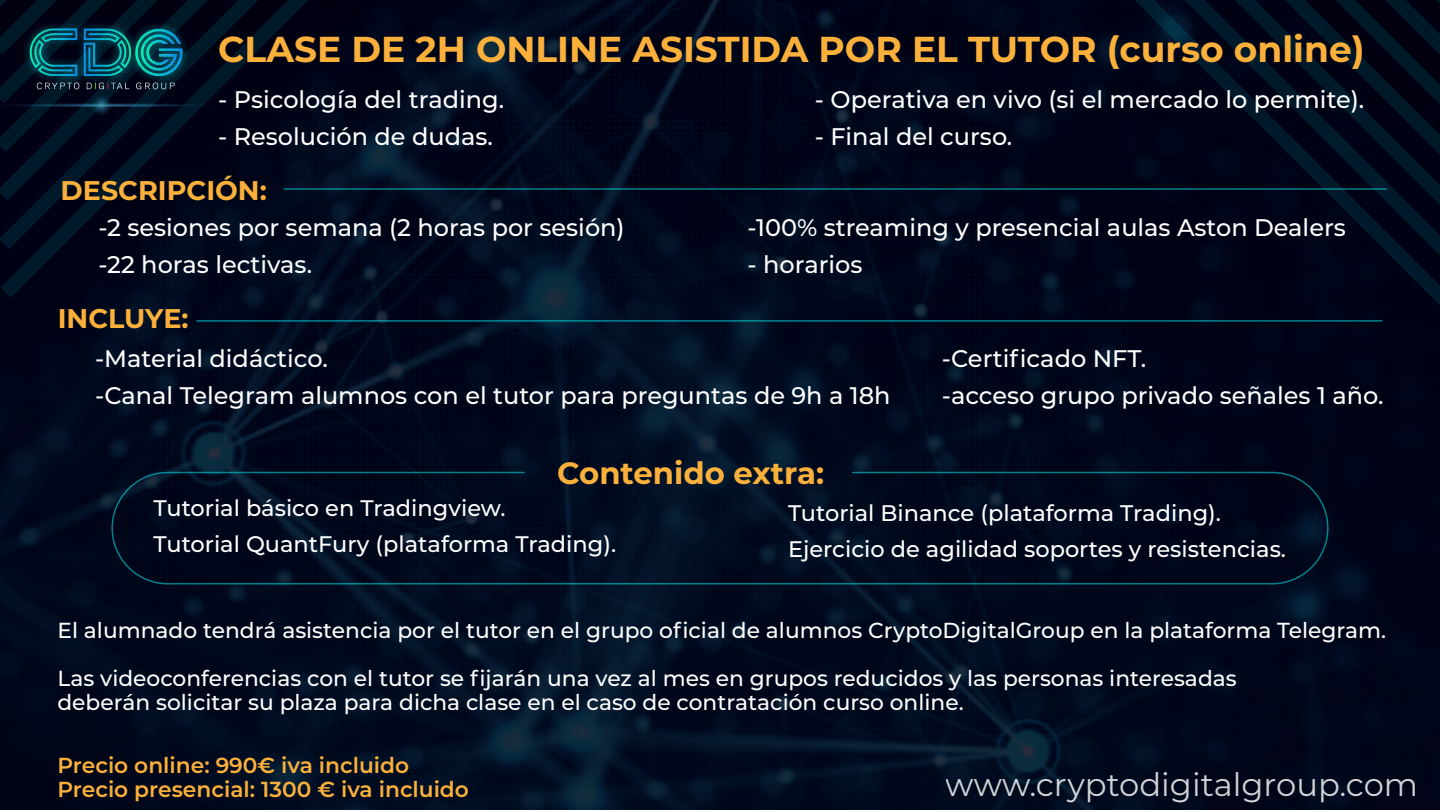
<style>
.page{position:relative;width:1440px;height:810px;background:#fff}
.page>*{position:absolute;margin:0;border:0;box-sizing:border-box;transform-origin:0 0}
.t1{font:700 36px "Montserrat";color:#fbb03b}
.t2{font:32.25px "Montserrat";color:#fff}
.t3{font:700 30.75px "Montserrat";color:#fbb03b}
.t4{font:700 27px "Montserrat";color:#fbb03b}
.t5{font:500 24px/36.8px "Montserrat";color:#fff}
.t6{font:500 22.5px/36.8px "Montserrat";color:#fff}
.t7{font:500 21.75px/24px "Montserrat";color:#fff}
.t8{font:600 21.75px/24px "Montserrat";color:#fbb03b}
</style>
<div class="page">
<img style="left:0;top:0;width:1440px;height:810px">
<svg style="left:1px;top:0;width:326px;height:298px;background:#00071a"></svg>
<svg style="left:0;top:0;width:278px;height:249px;background:#000719"></svg>
<svg style="left:0;top:0;width:229px;height:201px;background:#011728"></svg>
<svg style="left:1128px;top:0;width:312px;height:310px;background:#000517"></svg>
<svg style="left:1177px;top:0;width:263px;height:261px;background:#000618"></svg>
<svg style="left:1226px;top:0;width:214px;height:213px;background:#000a1b"></svg>
<hr style="left:284px;top:188px;width:1103px;height:2px;background:#0ff">
<hr style="left:196px;top:320px;width:1186px;height:2px;background:#0ff">
<div style="left:111px;top:472px;width:1218px;height:113px;border:2px solid #0ff;border-radius:56px"></div>
<h1 class="t1" style="left:218px;top:23px;width:1148px">CLASE DE 2H ONLINE ASISTIDA POR EL TUTOR (curso online)</h1>
<p class="t5" style="left:218px;top:80px;width:288px">- Psicología del trading.</p>
<p class="t5" style="left:218px;top:117px;width:276px">- Resolución de dudas.</p>
<p class="t5" style="left:815px;top:80px;width:551px">- Operativa en vivo (si el mercado lo permite).</p>
<p class="t5" style="left:815px;top:117px;width:199px">- Final del curso.</p>
<p class="t4" style="left:61px;top:171px;width:208px">DESCRIPCIÓN:</p>
<p class="t5" style="left:98px;top:208px;width:528px">-2 sesiones por semana (2 horas por sesión) -22 horas lectivas.</p>
<p class="t4" style="left:58px;top:299px;width:132px">INCLUYE:</p>
<p class="t5" style="left:747px;top:208px;width:600px">-100% streaming y presencial aulas Aston Dealers</p>
<p class="t5" style="left:747px;top:245px;width:116px">- horarios</p>
<p class="t5" style="left:95px;top:340px;width:797px">-Material didáctico.<br>-Canal Telegram alumnos con el tutor para preguntas de 9h a 18h</p>
<p class="t5" style="left:942px;top:340px;width:443px">-Certificado NFT.<br>-acceso grupo privado señales 1 año.</p>
<p class="t3" style="left:557px;top:451px;width:268px">Contenido extra:</p>
<p class="t6" style="left:154px;top:488px;width:464px">Tutorial básico en Tradingview.<br>Tutorial QuantFury (plataforma Trading).</p>
<p class="t6" style="left:788px;top:493px;width:500px">Tutorial Binance (plataforma Trading).<br>Ejercicio de agilidad soportes y resistencias.</p>
<p class="t7" style="left:57px;top:618px;width:1330px">El alumnado tendrá asistencia por el tutor en el grupo oficial de alumnos CryptoDigitalGroup en la plataforma Telegram.</p>
<p class="t7" style="left:57px;top:666px;width:1181px">Las videoconferencias con el tutor se fijarán una vez al mes en grupos reducidos y las personas interesadas deberán solicitar su plaza para dicha clase en el caso de contratación curso online.</p>
<p class="t8" style="left:57px;top:752px;width:413px">Precio online: 990€ iva incluido<br>Precio presencial: 1300 € iva incluido</p>
<h2 class="t2" style="left:946px;top:762px;width:474px">www.cryptodigitalgroup.com</h2>
</div>
